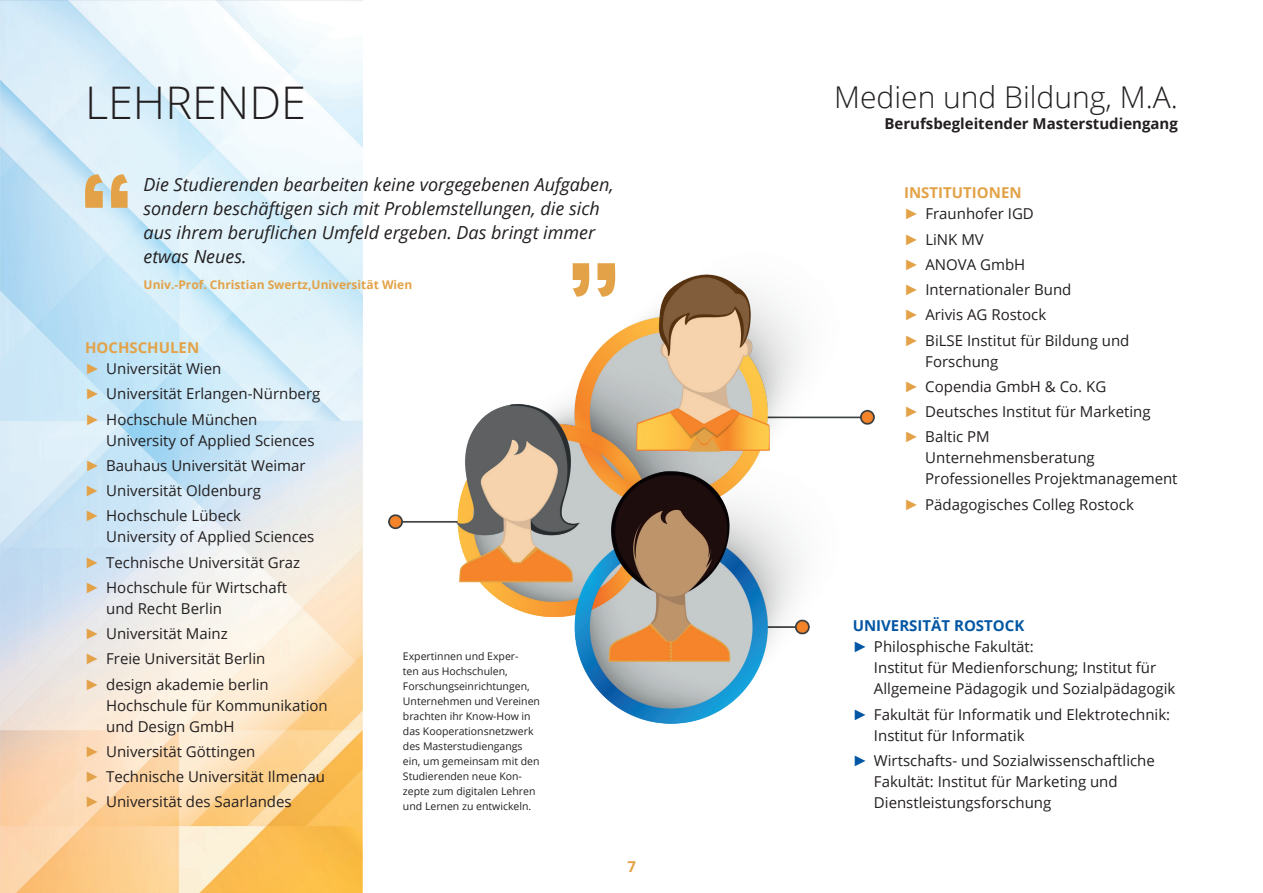
<style>
.page{position:relative;width:1263px;height:893px;background:#fff}
.page>*{position:absolute;margin:0;border:0;box-sizing:border-box;transform-origin:0 0}
.t1{font:300 45px "Open Sans";color:#231f20}
.t2{font:300 30px "Open Sans";color:#231f20}
.t3{font:italic 18px/24px "Open Sans";color:#231f20}
.t4{font:15px/25.2px "Open Sans";color:#231f20}
.t5{font:700 15px "Open Sans";color:#231f20}
.t6{font:700 15px/21px "Open Sans";color:#e3a247}
.t7{font:700 15px "Open Sans";color:#0356a3}
.t8{font:700 12px "Open Sans";color:#e3a247}
.t9{font:10.5px/15px "Open Sans";color:#231f20}
.s1{font-weight:700;color:#e3a247}
.s2{font-family:"Arial";color:#e3a247}
.s3{font-family:"Arial";font-weight:400}
.s4{font-weight:400;color:#231f20}
.s5{font-family:"Arial";color:#0356a3}
</style>
<div class="page">
<img style="left:0;top:0;width:362px;height:893px">
<svg style="left:85px;top:174px;width:18px;height:34px"></svg>
<svg style="left:111px;top:174px;width:17px;height:34px"></svg>
<img style="left:388px;top:263px;width:487px;height:461px">
<h1 class="t1" style="left:85px;top:72px;width:222px">LEHRENDE</h1>
<h2 class="t2" style="left:834px;top:77px;width:345px">Medien und Bildung, M.A.</h2>
<p class="t5" style="left:884px;top:113px;width:295px">Berufsbegleitender Masterstudiengang</p>
<p class="t3" style="left:143px;top:172px;width:472px">Die Studierenden bearbeiten keine vorgegebenen Aufgaben, sondern beschäftigen sich mit Problemstellungen, die sich aus ihrem beruflichen Umfeld ergeben. Das bringt immer etwas Neues.</p>
<p class="t8" style="left:144px;top:276px;width:270px">Univ.-Prof. Christian Swertz,Universität Wien</p>
<p class="t4" style="left:85px;top:337px;width:138px;line-height:21px"><span class="s1">HOCHSCHULEN<br></span><span class="s2">►</span> Universität Wien</p>
<p class="t4" style="left:85px;top:381px;width:237px"><span class="s2">►</span> Universität Erlangen-Nürnberg <span class="s2">►</span> Hochschule München</p>
<p class="t4" style="left:85px;top:427px;width:231px;text-indent:21px">University of Applied Sciences <span class="s2">►</span> Bauhaus Universität Weimar <span class="s2">►</span> Universität Oldenburg<br><span class="s2">►</span> Hochschule Lübeck</p>
<p class="t4" style="left:85px;top:524px;width:231px;text-indent:21px">University of Applied Sciences <span class="s2">►</span> Technische Universität Graz <span class="s2">►</span> Hochschule für Wirtschaft</p>
<p class="t4" style="left:85px;top:595px;width:185px;text-indent:21px">und Recht Berlin<br><span class="s2">►</span> Universität Mainz<br><span class="s2">►</span> Freie Universität Berlin <span class="s2">►</span> design akademie berlin</p>
<p class="t4" style="left:106px;top:694px;width:223px;line-height:21px">Hochschule für Kommunikation und Design GmbH</p>
<p class="t4" style="left:85px;top:738px;width:242px"><span class="s2">►</span> Universität Göttingen<br><span class="s2">►</span> Technische Universität Ilmenau <span class="s2">►</span> Universität des Saarlandes</p>
<p class="t9" style="left:403px;top:648px;width:139px">Expertinnen und Exper-<br>ten aus Hochschulen,<br>Forschungseinrichtungen,<br>Unternehmen und Vereinen brachten ihr Know-How in das Kooperationsnetzwerk des Masterstudiengangs ein, um gemeinsam mit den<br>Studierenden neue Kon&shy;zepte zum digitalen Lehren und Lernen zu entwickeln.</p>
<p class="t6" style="left:627px;top:855px;width:10px">7</p>
<p class="t6" style="left:904px;top:182px;width:131px">INSTITUTIONEN <span class="s3">►</span> <span class="s4">Fraunhofer IGD</span></p>
<p class="t4" style="left:904px;top:226px;width:227px"><span class="s2">►</span> LiNK MV<br><span class="s2">►</span> ANOVA GmbH<br><span class="s2">►</span> Internationaler Bund<br><span class="s2">►</span> Arivis AG Rostock<br><span class="s2">►</span> BiLSE Institut für Bildung und</p>
<p class="t4" style="left:904px;top:348px;width:248px;text-indent:21px">Forschung<br><span class="s2">►</span> Copendia GmbH &amp; Co. KG<br><span class="s2">►</span> Deutsches Institut für Marketing <span class="s2">►</span> Baltic PM</p>
<p class="t4" style="left:925px;top:447px;width:254px;line-height:21px">Unternehmensberatung<br>Professionelles Projektmanagement</p>
<p class="t4" style="left:904px;top:491px;width:231px"><span class="s2">►</span> Pädagogisches Colleg Rostock</p>
<p class="t7" style="left:853px;top:615px;width:173px">UNIVERSITÄT ROSTOCK</p>
<p class="t4" style="left:853px;top:634px;width:183px"><span class="s5">►</span> Philosphische Fakultät:</p>
<p class="t4" style="left:874px;top:655px;width:284px">Institut für Medienforschung; Institut für</p>
<p class="t4" style="left:874px;top:676px;width:303px">Allgemeine Pädagogik und Sozialpädagogik</p>
<p class="t4" style="left:874px;top:703px;width:298px;line-height:21px;text-indent:-21px"><span class="s5">►</span> Fakultät für Informatik und Elektrotechnik:<br>Institut für Informatik</p>
<p class="t4" style="left:874px;top:749px;width:282px;line-height:21px;text-indent:-21px"><span class="s5">►</span> Wirtschafts- und Sozialwissenschaftliche<br>Fakultät: Institut für Marketing und<br>Dienstleistungsforschung</p>
</div>
